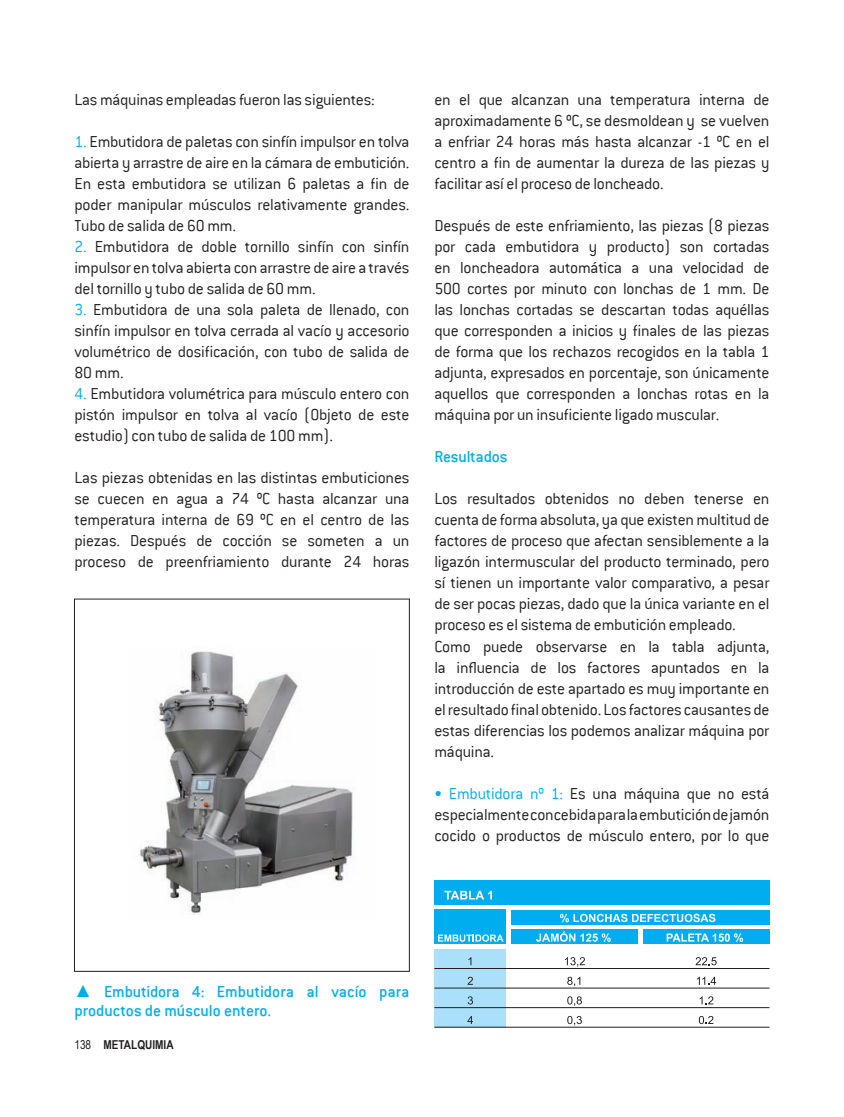
<style>
.page{position:relative;width:844px;height:1117px;background:#fff}
.page>*{position:absolute;margin:0;border:0;box-sizing:border-box;transform-origin:0 0}
.t1{font:300 17.5px/21px "Conduit ITC";letter-spacing:-.01em;color:#231f20;text-align:justify}
.t2{font:500 17.5px/19.2px "Conduit ITC";color:#00aeef}
.t3{font:700 12.25px "Arial Narrow";color:#231f20}
.s1{color:#00aeef}
.s2{font-family:"Arial";font-weight:700}
.s3{font-weight:400}
</style>
<div class="page">
<img style="left:139px;top:651px;width:217px;height:264px">
<div style="left:642px;top:929px;width:127px;height:14px;background:#00aeef"></div>
<div style="left:434px;top:948px;width:72px;height:78px;background:#aae0f9"></div>
<div style="left:434px;top:880px;width:335px;height:24px;background:#00aeef"></div>
<div style="left:434px;top:909px;width:72px;height:34px;background:#00aeef"></div>
<hr style="left:434px;top:967px;width:335px;height:1px;background:#231f20">
<div style="left:511px;top:929px;width:126px;height:14px;background:#00aeef"></div>
<svg style="left:444px;top:890px;width:47px;height:9px"></svg>
<svg style="left:438px;top:934px;width:65px;height:7px"></svg>
<svg style="left:666px;top:933px;width:76px;height:8px"></svg>
<svg style="left:467px;top:976px;width:6px;height:8px"></svg>
<svg style="left:467px;top:996px;width:6px;height:8px"></svg>
<svg style="left:467px;top:1016px;width:6px;height:7px"></svg>
<div style="left:511px;top:909px;width:258px;height:15px;background:#00aeef"></div>
<svg style="left:536px;top:931px;width:74px;height:10px"></svg>
<svg style="left:560px;top:913px;width:155px;height:9px"></svg>
<hr style="left:434px;top:987px;width:335px;height:1px;background:#231f20">
<hr style="left:434px;top:1006px;width:335px;height:1px;background:#231f20">
<hr style="left:434px;top:1026px;width:335px;height:1px;background:#231f20">
<svg style="left:564px;top:957px;width:20px;height:9px"></svg>
<svg style="left:567px;top:976px;width:13px;height:10px"></svg>
<svg style="left:567px;top:996px;width:14px;height:9px"></svg>
<svg style="left:567px;top:1015px;width:14px;height:10px"></svg>
<svg style="left:695px;top:957px;width:21px;height:8px"></svg>
<svg style="left:696px;top:976px;width:20px;height:8px"></svg>
<svg style="left:699px;top:996px;width:14px;height:8px"></svg>
<svg style="left:698px;top:1015px;width:15px;height:8px"></svg>
<p class="t1" style="left:74px;top:89px;width:302px">Las máquinas empleadas fueron las siguientes:</p>
<p class="t1" style="left:74px;top:131px;width:336px"><span class="s1">1.</span> Embutidora de paletas con sinfín impulsor en tolva abierta y arrastre de aire en la cámara de embutición.<br>En esta embutidora se utilizan 6 paletas a fin de poder manipular músculos relativamente grandes.<br>Tubo de salida de 60 mm.</p>
<p class="t1" style="left:74px;top:236px;width:336px"><span class="s1">2.</span> Embutidora de doble tornillo sinfín con sinfín impulsor en tolva abierta con arrastre de aire a través del tornillo y tubo de salida de 60 mm.</p>
<p class="t1" style="left:74px;top:299px;width:336px"><span class="s1">3.</span> Embutidora de una sola paleta de llenado, con sinfín impulsor en tolva cerrada al vacío y accesorio volumétrico de dosificación, con tubo de salida de 80 mm.</p>
<p class="t1" style="left:74px;top:383px;width:336px"><span class="s1">4.</span> Embutidora volumétrica para músculo entero con pistón impulsor en tolva al vacío (Objeto de este estudio) con tubo de salida de 100 mm).</p>
<p class="t1" style="left:74px;top:467px;width:336px">Las piezas obtenidas en las distintas embuticiones se cuecen en agua a 74 ºC hasta alcanzar una temperatura interna de 69 ºC en el centro de las piezas. Después de cocción se someten a un proceso de preenfriamiento durante 24 horas</p>
<p class="t1" style="left:434px;top:89px;width:336px">en el que alcanzan una temperatura interna de aproximadamente 6 ºC, se desmoldean y se vuelven a enfriar 24 horas más hasta alcanzar -1 ºC en el centro a fin de aumentar la dureza de las piezas y facilitar así el proceso de loncheado.</p>
<p class="t1" style="left:434px;top:215px;width:336px">Después de este enfriamiento, las piezas (8 piezas por cada embutidora y producto) son cortadas en loncheadora automática a una velocidad de 500 cortes por minuto con lonchas de 1 mm. De las lonchas cortadas se descartan todas aquéllas que corresponden a inicios y finales de las piezas de forma que los rechazos recogidos en la tabla 1 adjunta, expresados en porcentaje, son únicamente aquellos que corresponden a lonchas rotas en la máquina por un insuficiente ligado muscular.</p>
<p class="t2" style="left:434px;top:447px;width:74px">Resultados</p>
<p class="t1" style="left:434px;top:488px;width:336px;text-align:left">Los resultados obtenidos no deben tenerse en cuenta de forma absoluta, ya que existen multitud de factores de proceso que afectan sensiblemente a la ligazón intermuscular del producto terminado, pero sí tienen un importante valor comparativo, a pesar de ser pocas piezas, dado que la única variante en el proceso es el sistema de embutición empleado.<br>Como puede observarse en la tabla adjunta, la influencia de los factores apuntados en la introducción de este apartado es muy importante en el resultado final obtenido. Los factores causantes de estas diferencias los podemos analizar máquina por máquina.</p>
<p class="t1" style="left:434px;top:782px;width:336px"><span class="s1">• Embutidora nº 1:</span> Es una máquina que no está especialmente concebida para la embutición de jamón cocido o productos de músculo entero, por lo que</p>
<p class="t2" style="left:74px;top:981px;width:336px"><span class="s2">▲</span> Embutidora 4: Embutidora al vacío para productos de músculo entero.</p>
<p class="t3" style="left:74px;top:1034px;width:101px"><span class="s3">138</span> METALQUIMIA</p>
</div>
